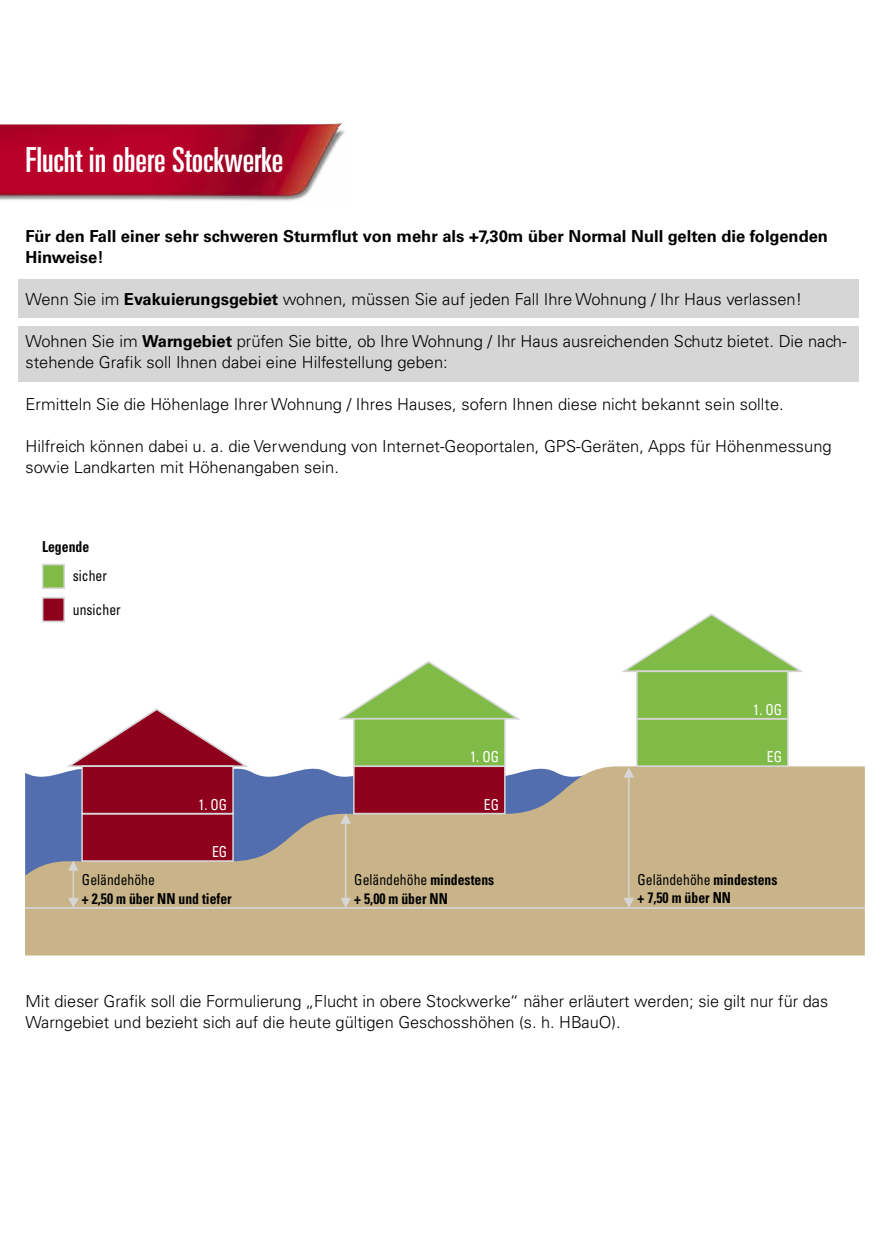
<style>
.page{position:relative;width:885px;height:1255px;background:#fff}
.page>*{position:absolute;margin:0;border:0;box-sizing:border-box;transform-origin:0 0}
.t1{font:ultra-condensed 34.5px "Univers LT";color:#fff}
.t2{font:300 16.5px/21px "Univers LT";color:#000}
.t3{font:700 16.5px/21px "Univers LT";color:#000}
.t4{font:700 condensed 15px/18px "Univers LT";color:#000;scale:.91 1}
.t5{font:condensed 15px "Univers LT";color:#000;scale:.91 1}
.t6{font:condensed 15px "Univers LT";color:#fff;scale:.91 1}
.s1{font-weight:700}
.s2{font-weight:400}
</style>
<div class="page">
<div style="left:18px;top:279px;width:840px;height:38px;background:#d6d6d6"></div>
<div style="left:18px;top:326px;width:840px;height:55px;background:#d6d6d6"></div>
<img style="left:0;top:123px;width:345px;height:78px">
<svg style="left:26px;top:766px;width:838px;height:189px;background:#bcad8e"></svg>
<svg style="left:64px;top:708px;width:184px;height:60px"></svg>
<div style="left:82px;top:813px;width:151px;height:48px;background:#8f001d"></div>
<div style="left:81px;top:812px;width:153px;height:49px;border:2px solid #d6d6d6"></div>
<div style="left:82px;top:766px;width:151px;height:47px;background:#8f001d"></div>
<div style="left:81px;top:765px;width:153px;height:49px;border:2px solid #d6d6d6"></div>
<hr style="left:26px;top:907px;width:838px;height:1px;background:#d6d6d6">
<hr style="left:73px;top:868px;width:1px;height:31px;background:#d6d6d6">
<svg style="left:68px;top:860px;width:11px;height:10px"></svg>
<svg style="left:68px;top:897px;width:11px;height:10px"></svg>
<hr style="left:345px;top:822px;width:1px;height:77px;background:#d6d6d6">
<svg style="left:340px;top:813px;width:11px;height:10px"></svg>
<svg style="left:340px;top:897px;width:11px;height:10px"></svg>
<hr style="left:628px;top:775px;width:1px;height:124px;background:#d6d6d6">
<svg style="left:623px;top:767px;width:11px;height:10px"></svg>
<svg style="left:623px;top:897px;width:11px;height:10px"></svg>
<svg style="left:339px;top:661px;width:181px;height:60px"></svg>
<div style="left:354px;top:766px;width:151px;height:47px;background:#8f001d"></div>
<div style="left:353px;top:765px;width:152px;height:49px;border:2px solid #d6d6d6"></div>
<div style="left:354px;top:718px;width:151px;height:48px;background:#81bb47"></div>
<div style="left:353px;top:718px;width:152px;height:49px;border:2px solid #d6d6d6"></div>
<svg style="left:622px;top:613px;width:180px;height:60px"></svg>
<div style="left:636px;top:718px;width:151px;height:48px;background:#81bb47"></div>
<div style="left:636px;top:718px;width:152px;height:49px;border:2px solid #d6d6d6"></div>
<div style="left:636px;top:671px;width:151px;height:47px;background:#81bb47"></div>
<div style="left:636px;top:670px;width:152px;height:49px;border:2px solid #d6d6d6"></div>
<div style="left:43px;top:564px;width:21px;height:24px;background:#81bb47"></div>
<div style="left:42px;top:563px;width:23px;height:26px;border:2px solid #d6d6d6"></div>
<div style="left:43px;top:597px;width:21px;height:24px;background:#8f001d"></div>
<div style="left:42px;top:597px;width:23px;height:25px;border:2px solid #d6d6d6"></div>
<h1 class="t1" style="left:26px;top:140px;width:259px">Flucht in obere Stockwerke</h1>
<p class="t3" style="left:26px;top:225px;width:803px">Für den Fall einer sehr schweren Sturmflut von mehr als +7,30m über Normal Null gelten die folgenden<br>Hinweise!</p>
<p class="t2" style="left:26px;top:288px;width:778px">Wenn Sie im <span class="s1">Evakuierungsgebiet</span> wohnen, müssen Sie auf jeden Fall Ihre Wohnung / Ihr Haus verlassen!</p>
<p class="t2" style="left:26px;top:330px;width:822px">Wohnen Sie im <span class="s1">Warngebiet</span> prüfen Sie bitte, ob Ihre Wohnung / Ihr Haus ausreichenden Schutz bietet. Die nach&shy;stehende Grafik soll Ihnen dabei eine Hilfestellung geben:</p>
<p class="t2" style="left:26px;top:393px;width:759px">Ermitteln Sie die Höhenlage Ihrer Wohnung / Ihres Hauses, sofern Ihnen diese nicht bekannt sein sollte.</p>
<p class="t2" style="left:26px;top:435px;width:807px">Hilfreich können dabei u. a. die Verwendung von Internet-Geoportalen, GPS-Geräten, Apps für Höhenmessung sowie Landkarten mit Höhenangaben sein.</p>
<p class="t4" style="left:42px;top:537px;width:53px">Legende</p>
<p class="t5" style="left:73px;top:566px;width:39px">sicher</p>
<p class="t5" style="left:73px;top:599px;width:54px">unsicher</p>
<p class="t6" style="left:198px;top:795px;width:33px">1. OG</p>
<p class="t6" style="left:212px;top:842px;width:18px">EG</p>
<p class="t5" style="left:82px;top:870px;width:82px">Geländehöhe</p>
<p class="t4" style="left:82px;top:889px;width:166px">+ 2,50 m über NN und tiefer</p>
<p class="t6" style="left:470px;top:747px;width:33px">1. OG</p>
<p class="t6" style="left:484px;top:794px;width:18px">EG</p>
<p class="t6" style="left:753px;top:700px;width:33px">1. OG</p>
<p class="t6" style="left:766px;top:747px;width:18px">EG</p>
<p class="t4" style="left:354px;top:871px;width:155px"><span class="s2">Geländehöhe</span> mindestens + 5,00 m über NN</p>
<p class="t4" style="left:637px;top:870px;width:155px"><span class="s2">Geländehöhe</span> mindestens + 7,50 m über NN</p>
<p class="t2" style="left:26px;top:991px;width:804px">Mit dieser Grafik soll die Formulierung „Flucht in obere Stockwerke“ näher erläutert werden; sie gilt nur für das<br>Warngebiet und bezieht sich auf die heute gültigen Geschosshöhen (s. h. HBauO).</p>
</div>
